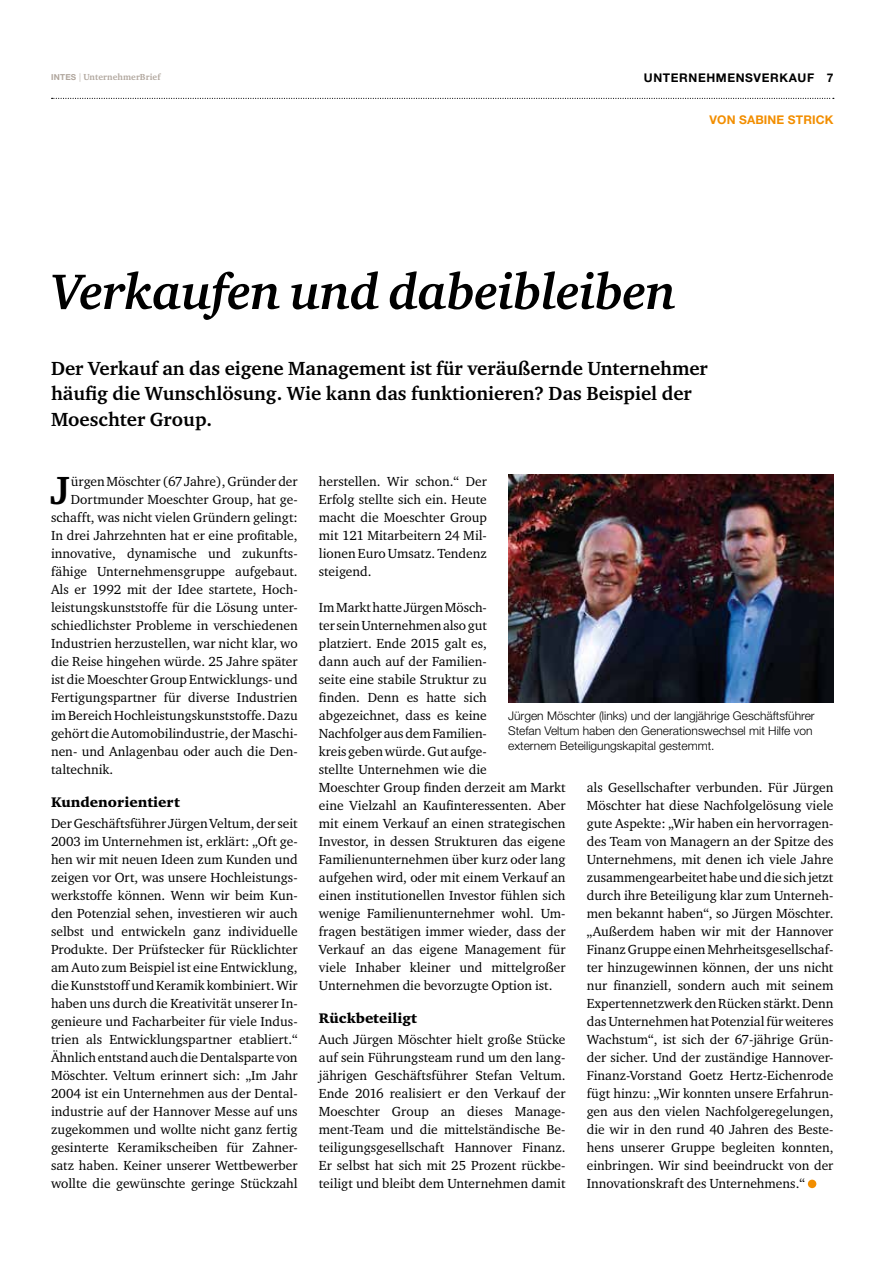
<style>
.page{position:relative;width:893px;height:1263px;background:#fff}
.page>*{position:absolute;margin:0;border:0;box-sizing:border-box;transform-origin:0 0}
.t1{font:italic 700 51px "Charter ITC";letter-spacing:-.01em;color:#000}
.t2{font:700 40.35px "Charter ITC";color:#000}
.t3{font:700 19.5px/25.5px "Charter ITC";color:#000}
.t4{font:14.25px "Charter ITC Blac";color:#000}
.t5{font:13.5px/18px "Charter ITC";color:#000;text-align:justify}
.t6{font:300 12px/15px "Helvetica Neue LT";color:#000}
.t7{font:700 12px "Helvetica Neue LT";letter-spacing:.05em;color:#000}
.t8{font:700 12px "Helvetica Neue LT";letter-spacing:.01em;color:#f28e00}
.t9{font:700 9px "Charter ITC";letter-spacing:.01em;color:#b0a69d}
.s1{font-family:"Helvetica Neue LT";font-size:8.25px}
.s2{font-family:"Helvetica Neue LT";font-weight:300;font-size:8.7px}
</style>
<div class="page">
<svg style="left:52px;top:98px;width:782px;height:1px"></svg>
<div style="left:808px;top:1179px;width:8px;height:9px;background:#f28e00;border-radius:50%"></div>
<img style="left:508px;top:474px;width:325px;height:228px">
<p class="t9" style="left:51px;top:72px;width:111px"><span class="s1">INTES</span> <span class="s2">|</span> UnternehmerBrief</p>
<p class="t7" style="left:644px;top:70px;width:172px">UNTERNEHMENSVERKAUF</p>
<p class="t7" style="left:827px;top:70px;width:8px">7</p>
<p class="t8" style="left:709px;top:112px;width:125px">VON SABINE STRICK</p>
<h1 class="t1" style="left:51px;top:260px;width:627px">Verkaufen und dabeibleiben</h1>
<h3 class="t3" style="left:51px;top:355px;width:658px">Der Verkauf an das eigene Management ist für veräußernde Unternehmer häufig die Wunschlösung. Wie kann das funktionieren? Das Beispiel der<br>Moeschter Group.</h3>
<h2 class="t2" style="left:51px;top:465px;width:20px">J</h2>
<p class="t5" style="left:71px;top:472px;width:228px">ürgen Möschter (67 Jahre), Gründer der</p>
<p class="t5" style="left:71px;top:490px;width:228px">Dortmunder Moeschter Group, hat ge-</p>
<p class="t5" style="left:51px;top:508px;width:248px">schafft, was nicht vielen Gründern gelingt:</p>
<p class="t5" style="left:51px;top:526px;width:248px">In drei Jahrzehnten hat er eine profitable,</p>
<p class="t5" style="left:51px;top:544px;width:248px">innovative, dynamische und zukunfts-</p>
<p class="t5" style="left:51px;top:562px;width:248px">fähige Unternehmensgruppe aufgebaut.</p>
<p class="t5" style="left:51px;top:580px;width:248px">Als er 1992 mit der Idee startete, Hoch-</p>
<p class="t5" style="left:51px;top:598px;width:248px">leistungskunststoffe für die Lösung unter-</p>
<p class="t5" style="left:51px;top:616px;width:248px">schiedlichster Probleme in verschiedenen</p>
<p class="t5" style="left:51px;top:634px;width:248px">Industrien herzustellen, war nicht klar, wo</p>
<p class="t5" style="left:51px;top:652px;width:248px">die Reise hingehen würde. 25 Jahre später</p>
<p class="t5" style="left:51px;top:670px;width:248px">ist die Moeschter Group Entwicklungs- und</p>
<p class="t5" style="left:51px;top:688px;width:248px">Fertigungspartner für diverse Industrien</p>
<p class="t5" style="left:51px;top:706px;width:248px">im Bereich Hochleistungskunststoffe. Dazu</p>
<p class="t5" style="left:51px;top:724px;width:248px">gehört die Automobilindustrie, der Maschi-</p>
<p class="t5" style="left:51px;top:742px;width:248px">nen- und Anlagenbau oder auch die Den-</p>
<p class="t5" style="left:51px;top:760px;width:64px">taltechnik.</p>
<p class="t4" style="left:51px;top:793px;width:130px">Kundenorientiert</p>
<p class="t5" style="left:51px;top:814px;width:248px">Der Geschäftsführer Jürgen Veltum, der seit 2003 im Unternehmen ist, erklärt: „Oft ge&shy;hen wir mit neuen Ideen zum Kunden und zeigen vor Ort, was unsere Hochleistungs&shy;werkstoffe können. Wenn wir beim Kun&shy;den Potenzial sehen, investieren wir auch selbst und entwickeln ganz individuelle Produkte. Der Prüfstecker für Rücklichter am Auto zum Beispiel ist eine Entwicklung, die Kunststoff und Keramik kombiniert. Wir haben uns durch die Kreativität unserer In&shy;genieure und Facharbeiter für viele Indus&shy;trien als Entwicklungspartner etabliert.“ Ähnlich entstand auch die Dentalsparte von Möschter. Veltum erinnert sich: „Im Jahr 2004 ist ein Unternehmen aus der Dental&shy;industrie auf der Hannover Messe auf uns zugekommen und wollte nicht ganz fertig gesinterte Keramikscheiben für Zahner&shy;satz haben. Keiner unserer Wettbewerber wollte die gewünschte geringe Stückzahl</p>
<p class="t5" style="left:319px;top:472px;width:169px">herstellen. Wir schon.“ Der Erfolg stellte sich ein. Heute macht die Moeschter Group mit 121 Mitarbeitern 24 Mil&shy;lionen Euro Umsatz. Tendenz steigend.</p>
<p class="t5" style="left:319px;top:598px;width:248px;text-align:left">Im Markt hatte Jürgen Mösch-<br>ter sein Unternehmen also gut<br>platziert. Ende 2015 galt es,<br>dann auch auf der Familien-<br>seite eine stabile Struktur zu<br>finden. Denn es hatte sich abgezeichnet, dass es keine<br>Nachfolger aus dem Familien-<br>kreis geben würde. Gut aufge-<br>stellte Unternehmen wie die<br>Moeschter Group finden derzeit am Markt eine Vielzahl an Kaufinteressenten. Aber mit einem Verkauf an einen strategischen Investor, in dessen Strukturen das eigene Familienunternehmen über kurz oder lang aufgehen wird, oder mit einem Verkauf an einen institutionellen Investor fühlen sich wenige Familienunternehmer wohl. Um&shy;fragen bestätigen immer wieder, dass der Verkauf an das eigene Management für viele Inhaber kleiner und mittelgroßer Unternehmen die bevorzugte Option ist.</p>
<p class="t4" style="left:319px;top:1009px;width:100px">Rückbeteiligt</p>
<p class="t5" style="left:319px;top:1030px;width:248px">Auch Jürgen Möschter hielt große Stücke auf sein Führungsteam rund um den lang&shy;jährigen Geschäftsführer Stefan Veltum.<br>Ende 2016 realisiert er den Verkauf der Moeschter Group an dieses Manage&shy;ment-Team und die mittelständische Be&shy;teiligungsgesellschaft Hannover Finanz.<br>Er selbst hat sich mit 25 Prozent rückbe&shy;teiligt und bleibt dem Unternehmen damit</p>
<p class="t6" style="left:508px;top:708px;width:308px">Jürgen Möschter (links) und der langjährige Geschäftsführer<br>Stefan Veltum haben den Generationswechsel mit Hilfe von externem Beteiligungskapital gestemmt.</p>
<p class="t5" style="left:587px;top:778px;width:248px">als Gesellschafter verbunden. Für Jürgen Möschter hat diese Nachfolgelösung viele gute Aspekte: „Wir haben ein hervorragen&shy;des Team von Managern an der Spitze des Unternehmens, mit denen ich viele Jahre zusammengearbeitet habe und die sich jetzt durch ihre Beteiligung klar zum Unterneh&shy;men bekannt haben“, so Jürgen Möschter. „Außerdem haben wir mit der Hannover Finanz Gruppe einen Mehrheitsgesellschaf&shy;ter hinzugewinnen können, der uns nicht nur finanziell, sondern auch mit seinem Expertennetzwerk den Rücken stärkt. Denn das Unternehmen hat Potenzial für weiteres Wachstum“, ist sich der 67-jährige Grün&shy;der sicher. Und der zuständige Hannover-Finanz-Vorstand Goetz Hertz-Eichenrode fügt hinzu: „Wir konnten unsere Erfahrun&shy;gen aus den vielen Nachfolgeregelungen, die wir in den rund 40 Jahren des Beste&shy;hens unserer Gruppe begleiten konnten, einbringen. Wir sind beeindruckt von der Innovationskraft des Unternehmens.“</p>
</div>
